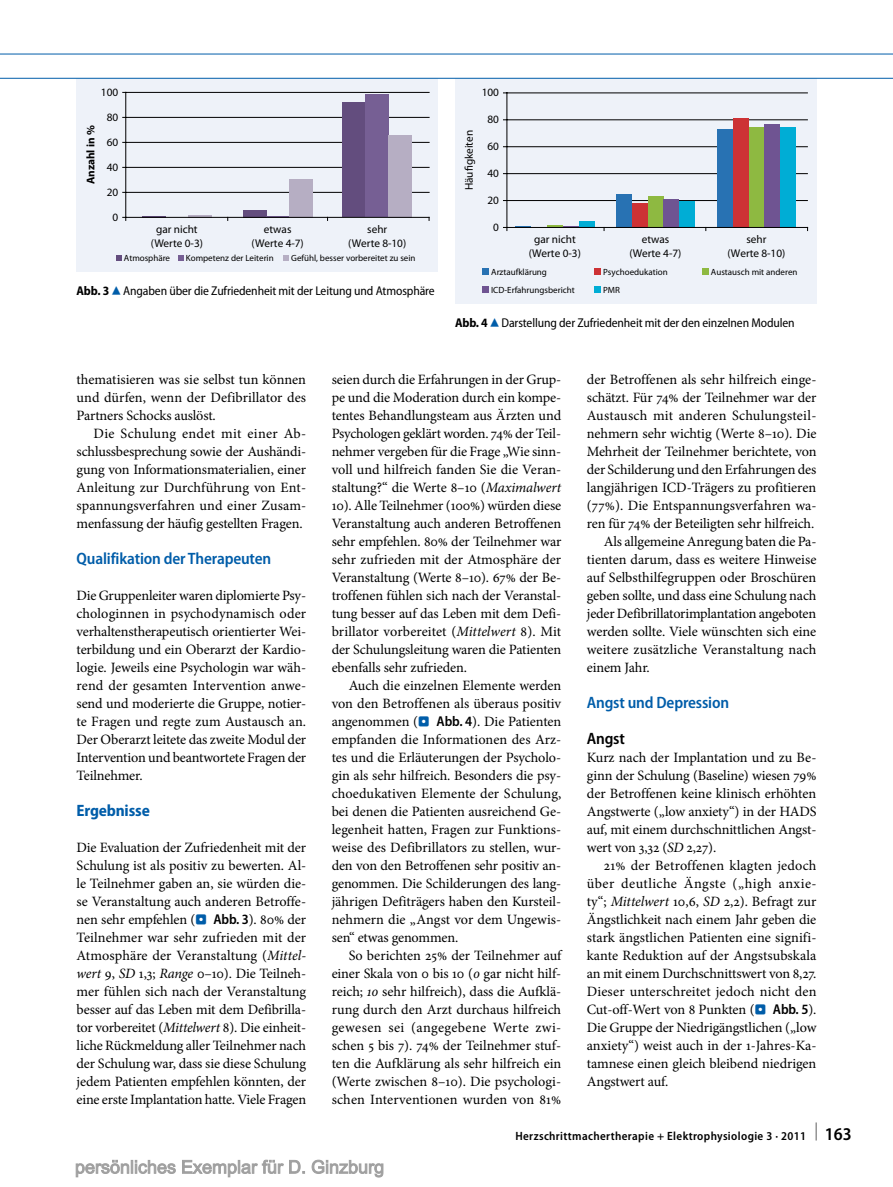
<style>
.page{position:relative;width:893px;height:1187px;background:#fff}
.page>*{position:absolute;margin:0;border:0;box-sizing:border-box;transform-origin:0 0}
.t1{font:600 semi-condensed 16.5px "Myriad Pro";letter-spacing:-.01em;color:#005da9}
.t2{font:700 semi-condensed 16.5px "Myriad Pro";letter-spacing:-.01em;color:#005da9}
.t3{font:600 semi-condensed 16.5px "Myriad Pro";letter-spacing:-.01em;color:#000}
.t4{font:14.25px/18px "Minion Pro";letter-spacing:-.01em;color:#000;text-align:justify}
.t5{font:14.25px "Minion Pro";letter-spacing:.01em;color:#000}
.t6{font:semi-condensed 12.75px "Myriad Pro";letter-spacing:-.01em;color:#000}
.t7{font:600 semi-condensed 12px "Myriad Pro";letter-spacing:.03em;color:#000}
.t8{font:11.25px/13.5px "Myriad Pro";color:#000;text-align:center}
.t9{font:700 11.25px "Myriad Pro";color:#000}
.t10{font:9px "Myriad Pro";color:#000}
.s1{font-weight:700}
.s2{font-family:"S Buttons";font-stretch:normal;font-size:14.25px;color:#005da9}
.s3{font-family:"S Buttons";font-size:13.5px;color:#005da9}
.s4{font-family:"Myriad Pro";font-weight:600;font-stretch:semi-condensed}
.s5{font-style:italic}
.s6{font-size:18px}
</style>
<div class="page">
<div style="left:77px;top:78px;width:361px;height:194px;background:#eef2f9"></div>
<svg style="left:123px;top:92px;width:307px;height:128px"></svg>
<svg style="left:116px;top:255px;width:6px;height:6px"></svg>
<svg style="left:178px;top:255px;width:5px;height:6px"></svg>
<svg style="left:283px;top:255px;width:5px;height:6px"></svg>
<div style="left:455px;top:78px;width:361px;height:226px;background:#eef2f9"></div>
<svg style="left:482px;top:269px;width:6px;height:6px"></svg>
<div style="left:594px;top:269px;width:7px;height:6px;background:#cd3235"></div>
<svg style="left:482px;top:287px;width:6px;height:6px"></svg>
<div style="left:594px;top:287px;width:7px;height:6px;background:#00add5"></div>
<svg style="left:702px;top:269px;width:6px;height:6px"></svg>
<svg style="left:503px;top:92px;width:305px;height:138px"></svg>
<hr style="left:0;top:54px;width:893px;height:1px;background:#005da9">
<hr style="left:0;top:78px;width:893px;height:1px;background:#005da9">
<svg style="left:75px;top:1159px;width:309px;height:18px"></svg>
<p class="t8" style="left:101px;top:80px;width:19px;line-height:24.6px">100<br>80</p>
<p class="t8" style="left:107px;top:135px;width:13px">60</p>
<p class="t8" style="left:107px;top:161px;width:13px">40</p>
<p class="t9" style="left:83px;top:184px;width:60px;rotate:-90deg">Anzahl in %</p>
<p class="t8" style="left:107px;top:185px;width:13px">20</p>
<p class="t8" style="left:112px;top:210px;width:7px">0</p>
<p class="t8" style="left:151px;top:222px;width:54px">gar nicht (Werte 0-3)</p>
<p class="t8" style="left:251px;top:222px;width:54px">etwas (Werte 4-7)</p>
<p class="t8" style="left:348px;top:222px;width:60px">sehr<br>(Werte 8-10)</p>
<p class="t6" style="left:77px;top:284px;width:360px"><span class="s1">Abb. 3</span><span class="s2">8</span>Angaben über die Zufriedenheit mit der Leitung und Atmosphäre</p>
<p class="t10" style="left:124px;top:252px;width:48px">Atmosphäre</p>
<p class="t10" style="left:186px;top:252px;width:89px">Kompetenz der Leiterin</p>
<p class="t10" style="left:291px;top:252px;width:126px">Gefühl, besser vorbereitet zu sein</p>
<p class="t8" style="left:482px;top:85px;width:19px">100</p>
<p class="t8" style="left:487px;top:112px;width:13px">80</p>
<p class="t8" style="left:487px;top:139px;width:13px">60</p>
<p class="t8" style="left:487px;top:166px;width:13px">40</p>
<p class="t8" style="left:462px;top:190px;width:62px;rotate:-90deg">Häu gkeiten</p>
<p class="t8" style="left:487px;top:193px;width:13px">20</p>
<p class="t8" style="left:493px;top:220px;width:7px">0</p>
<p class="t10" style="left:491px;top:266px;width:57px">Arztaufklärung</p>
<p class="t10" style="left:603px;top:266px;width:66px">Psychoedukation</p>
<p class="t10" style="left:711px;top:266px;width:88px">Austausch mit anderen</p>
<p class="t10" style="left:491px;top:285px;width:85px">ICD-Erfahrungsbericht</p>
<p class="t10" style="left:603px;top:284px;width:18px">PMR</p>
<p class="t8" style="left:529px;top:233px;width:53px">gar nicht (Werte 0-3)</p>
<p class="t8" style="left:629px;top:233px;width:53px">etwas (Werte 4-7)</p>
<p class="t8" style="left:728px;top:233px;width:59px">sehr<br>(Werte 8-10)</p>
<p class="t6" style="left:455px;top:316px;width:341px"><span class="s1">Abb. 4</span><span class="s2">8</span>Darstellung der Zufriedenheit mit der den einzelnen Modulen</p>
<p class="t4" style="left:77px;top:370px;width:231px">thematisieren was sie selbst tun können und dürfen, wenn der Defibrillator des Partners Schocks auslöst.</p>
<p class="t4" style="left:77px;top:424px;width:231px;text-indent:17px">Die Schulung endet mit einer Ab&shy;schlussbesprechung sowie der Aushändi&shy;gung von Informationsmaterialien, einer Anleitung zur Durchführung von Ent&shy;spannungsverfahren und einer Zusam&shy;menfassung der häufig gestellten Fragen.</p>
<p class="t1" style="left:77px;top:549px;width:196px">Qualifikation der Therapeuten</p>
<p class="t4" style="left:77px;top:586px;width:231px">Die Gruppenleiter waren diplomierte Psy&shy;chologinnen in psychodynamisch oder verhaltenstherapeutisch orientierter Wei&shy;terbildung und ein Oberarzt der Kardio&shy;logie. Jeweils eine Psychologin war wäh&shy;rend der gesamten Intervention anwe&shy;send und moderierte die Gruppe, notier&shy;te Fragen und regte zum Austausch an.<br>Der Oberarzt leitete das zweite Modul der Intervention und beantwortete Fragen der Teilnehmer.</p>
<p class="t2" style="left:77px;top:801px;width:75px">Ergebnisse</p>
<p class="t4" style="left:77px;top:838px;width:231px">Die Evaluation der Zufriedenheit mit der Schulung ist als positiv zu bewerten. Al&shy;le Teilnehmer gaben an, sie würden die&shy;se Veranstaltung auch anderen Betroffe&shy;nen sehr empfehlen (<span class="s3">.</span> <span class="s4">Abb. 3</span>). 80% der Teilnehmer war sehr zufrieden mit der Atmosphäre der Veranstaltung (<span class="s5">Mittel&shy;wert</span> 9, <span class="s5">SD</span> 1,3; <span class="s5">Range</span> 0–10). Die Teilneh&shy;mer fühlen sich nach der Veranstaltung besser auf das Leben mit dem Defibrilla&shy;tor vorbereitet (<span class="s5">Mittelwert</span> 8). Die einheit&shy;liche Rückmeldung aller Teilnehmer nach der Schulung war, dass sie diese Schulung jedem Patienten empfehlen könnten, der eine erste Implantation hatte. Viele Fragen</p>
<p class="t4" style="left:332px;top:370px;width:231px">seien durch die Erfahrungen in der Grup&shy;pe und die Moderation durch ein kompe&shy;tentes Behandlungsteam aus Ärzten und Psychologen geklärt worden. 74% der Teil&shy;nehmer vergeben für die Frage „Wie sinn&shy;voll und hilfreich fanden Sie die Veran&shy;staltung?“ die Werte 8–10 (<span class="s5">Maximalwert </span>10). Alle Teilnehmer (100%) würden diese Veranstaltung auch anderen Betroffenen sehr empfehlen. 80% der Teilnehmer war sehr zufrieden mit der Atmosphäre der Veranstaltung (Werte 8–10). 67% der Be&shy;troffenen fühlen sich nach der Veranstal&shy;tung besser auf das Leben mit dem Defi&shy;brillator vorbereitet (<span class="s5">Mittelwert</span> 8). Mit der Schulungsleitung waren die Patienten ebenfalls sehr zufrieden.</p>
<p class="t4" style="left:332px;top:676px;width:231px;text-indent:17px">Auch die einzelnen Elemente werden von den Betroffenen als überaus positiv angenommen (<span class="s3">.</span> <span class="s4">Abb. 4</span>). Die Patienten empfanden die Informationen des Arz&shy;tes und die Erläuterungen der Psycholo&shy;gin als sehr hilfreich. Besonders die psy&shy;choedukativen Elemente der Schulung, bei denen die Patienten ausreichend Ge&shy;legenheit hatten, Fragen zur Funktions&shy;weise des Defibrillators zu stellen, wur&shy;den von den Betroffenen sehr positiv an&shy;genommen. Die Schilderungen des lang&shy;jährigen Defiträgers haben den Kursteil&shy;nehmern die „Angst vor dem Ungewis&shy;sen“ etwas genommen.</p>
<p class="t4" style="left:332px;top:946px;width:231px;text-indent:17px">So berichten 25% der Teilnehmer auf einer Skala von 0 bis 10 (<span class="s5">0</span> gar nicht hilf&shy;reich; <span class="s5">10</span> sehr hilfreich), dass die Aufklä&shy;rung durch den Arzt durchaus hilfreich gewesen sei (angegebene Werte zwi&shy;schen 5 bis 7). 74% der Teilnehmer stuf&shy;ten die Aufklärung als sehr hilfreich ein (Werte zwischen 8–10). Die psychologi&shy;schen Interventionen wurden von 81%</p>
<p class="t4" style="left:587px;top:370px;width:231px">der Betroffenen als sehr hilfreich einge-</p>
<p class="t4" style="left:587px;top:388px;width:231px">schätzt. Für 74% der Teilnehmer war der</p>
<p class="t5" style="left:587px;top:405px;width:231px">Austausch mit anderen Schulungsteil-</p>
<p class="t4" style="left:587px;top:424px;width:231px">nehmern sehr wichtig (Werte 8–10). Die</p>
<p class="t4" style="left:587px;top:442px;width:231px">Mehrheit der Teilnehmer berichtete, von</p>
<p class="t4" style="left:587px;top:460px;width:231px">der Schilderung und den Erfahrungen des</p>
<p class="t4" style="left:587px;top:478px;width:231px">langjährigen ICD-Trägers zu profitieren</p>
<p class="t4" style="left:587px;top:496px;width:231px">(77%). Die Entspannungsverfahren wa-</p>
<p class="t4" style="left:587px;top:514px;width:229px">ren für 74% der Beteiligten sehr hilfreich.</p>
<p class="t4" style="left:604px;top:532px;width:214px">Als allgemeine Anregung baten die Pa-</p>
<p class="t4" style="left:587px;top:550px;width:231px">tienten darum, dass es weitere Hinweise</p>
<p class="t4" style="left:587px;top:568px;width:231px">auf Selbsthilfegruppen oder Broschüren</p>
<p class="t4" style="left:587px;top:586px;width:231px">geben sollte, und dass eine Schulung nach</p>
<p class="t4" style="left:587px;top:604px;width:231px">jeder Defibrillatorimplantation angeboten</p>
<p class="t4" style="left:587px;top:622px;width:231px">werden sollte. Viele wünschten sich eine</p>
<p class="t5" style="left:587px;top:639px;width:231px">weitere zusätzliche Veranstaltung nach</p>
<p class="t4" style="left:587px;top:658px;width:65px">einem Jahr.</p>
<p class="t1" style="left:587px;top:693px;width:144px">Angst und Depression</p>
<p class="t3" style="left:587px;top:729px;width:40px">Angst</p>
<p class="t4" style="left:587px;top:748px;width:231px">Kurz nach der Implantation und zu Be&shy;ginn der Schulung (Baseline) wiesen 79% der Betroffenen keine klinisch erhöhten Angstwerte („low anxiety“) in der HADS auf, mit einem durchschnittlichen Angst&shy;wert von 3,32 (<span class="s5">SD</span> 2,27).</p>
<p class="t4" style="left:587px;top:856px;width:231px;text-indent:17px">21% der Betroffenen klagten jedoch über deutliche Ängste („high anxie&shy;ty“; <span class="s5">Mittelwert</span> 10,6, <span class="s5">SD</span> 2,2). Befragt zur Ängstlichkeit nach einem Jahr geben die stark ängstlichen Patienten eine signifi&shy;kante Reduktion auf der Angstsubskala an mit einem Durchschnittswert von 8,27.<br>Dieser unterschreitet jedoch nicht den Cut-off-Wert von 8 Punkten (<span class="s3">.</span> <span class="s4">Abb. 5</span>).<br>Die Gruppe der Niedrigängstlichen („low anxiety“) weist auch in der 1-Jahres-Ka&shy;tamnese einen gleich bleibend niedrigen Angstwert auf.</p>
<p class="t7" style="left:515px;top:1129px;width:338px">Herzschrittmachertherapie + Elektrophysiologie 3 · 2011 <sup>|</sup> <span class="s6">163</span></p>
</div>
